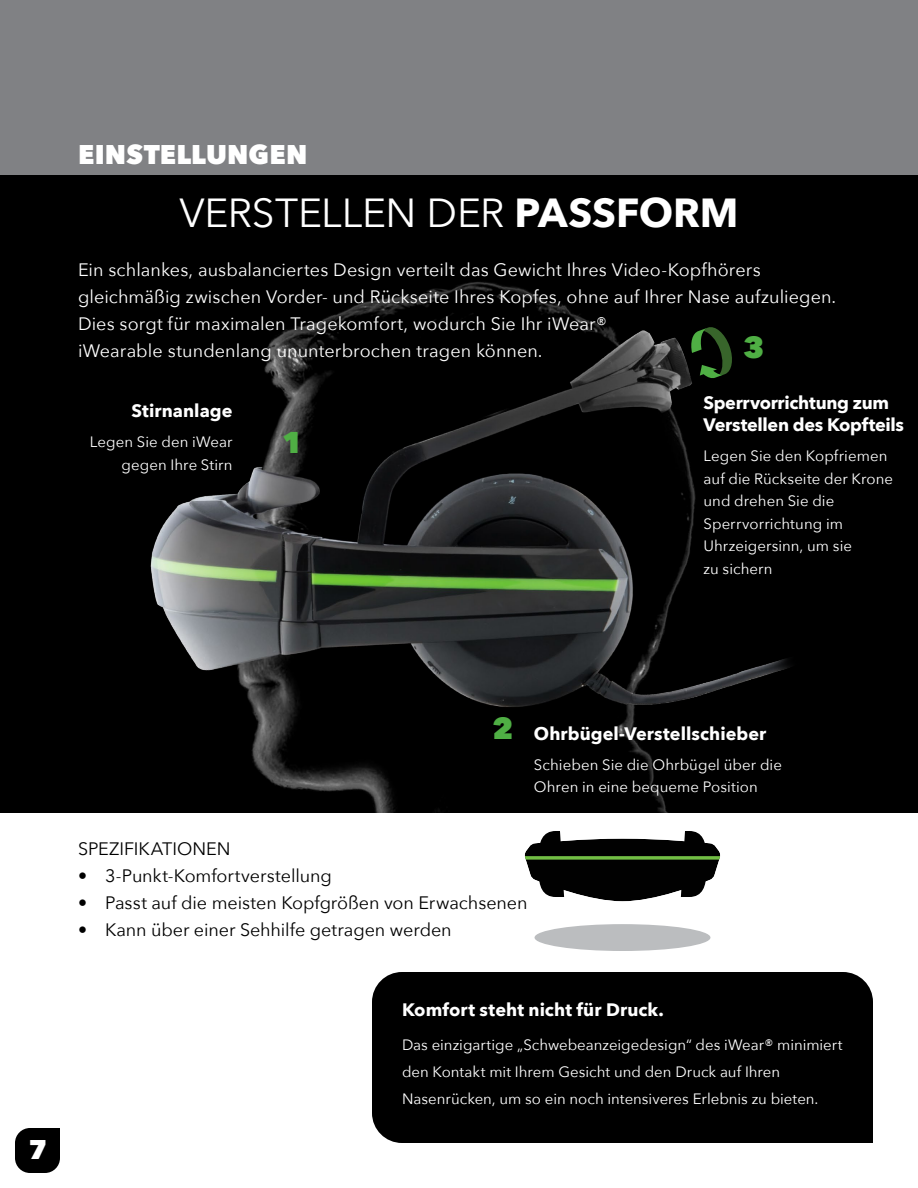
<style>
.page{position:relative;width:918px;height:1188px;background:#fff}
.page>*{position:absolute;margin:0;border:0;box-sizing:border-box;transform-origin:0 0}
.t1{font:40.5px "Avenir Next";letter-spacing:-.005em;color:#fff}
.t2{font:800 30px "Avenir Next";color:#4faf44}
.t3{font:800 27px "Avenir Next";letter-spacing:.005em;color:#fff}
.t4{font:18px/27px "Avenir Next";letter-spacing:.005em;color:#fff}
.t5{font:18px "Avenir Next";letter-spacing:-.005em;color:#000}
.t6{font:700 18px "Avenir Next";color:#fff}
.t7{font:700 18px/22.5px "Avenir Next";letter-spacing:-.02em;color:#fff}
.t8{font:15px/22.5px "Avenir Next";color:#fff}
.s1{font-weight:700}
</style>
<div class="page">
<div style="left:372px;top:972px;width:501px;height:171px;background:#000"></div>
<div style="left:0;top:165px;width:918px;height:648px;background:#000"></div>
<img style="left:150px;top:282px;width:640px;height:531px">
<div style="left:0;top:0;width:918px;height:176px;background:#808184"></div>
<svg style="left:15px;top:1128px;width:45px;height:45px;background:#121212"></svg>
<svg style="left:690px;top:325px;width:44px;height:54px"></svg>
<svg style="left:524px;top:831px;width:197px;height:70px"></svg>
<svg style="left:525px;top:856px;width:195px;height:4px"></svg>
<div style="left:535px;top:924px;width:175px;height:27px;background:#bbbdbf;border-radius:50%"></div>
<h3 class="t3" style="left:78px;top:138px;width:231px">EINSTELLUNGEN</h3>
<h1 class="t1" style="left:179px;top:178px;width:561px">VERSTELLEN DER <span class="s1">PASSFORM</span></h1>
<p class="t4" style="left:78px;top:256px;width:760px">Ein schlankes, ausbalanciertes Design verteilt das Gewicht Ihres Video-Kopfhörers gleichmäßig zwischen Vorder- und Rückseite Ihres Kopfes, ohne auf Ihrer Nase aufzuliegen.<br>Dies sorgt für maximalen Tragekomfort, wodurch Sie Ihr iWear®<br>iWearable stundenlang ununterbrochen tragen können.</p>
<h2 class="t2" style="left:743px;top:329px;width:22px">3</h2>
<p class="t6" style="left:132px;top:396px;width:102px">Stirnanlage</p>
<p class="t8" style="left:90px;top:430px;width:144px;text-align:right">Legen Sie den iWear gegen Ihre Stirn</p>
<h2 class="t2" style="left:282px;top:424px;width:22px">1</h2>
<p class="t7" style="left:704px;top:391px;width:202px">Sperrvorrichtung zum<br>Verstellen des Kopfteils</p>
<p class="t8" style="left:704px;top:444px;width:191px">Legen Sie den Kopfriemen auf die Rückseite der Krone und drehen Sie die<br>Sperrvorrichtung im<br>Uhrzeigersinn, um sie<br>zu sichern</p>
<h3 class="t3" style="left:28px;top:1133px;width:20px">7</h3>
<h2 class="t2" style="left:493px;top:710px;width:22px">2</h2>
<p class="t6" style="left:534px;top:718px;width:234px">Ohrbügel-Verstellschieber</p>
<p class="t8" style="left:534px;top:753px;width:249px">Schieben Sie die Ohrbügel über die<br>Ohren in eine bequeme Position</p>
<p class="t5" style="left:78px;top:834px;width:154px">SPEZIFIKATIONEN</p>
<p class="t5" style="left:78px;top:861px;width:255px">• 3-Punkt-Komfortverstellung</p>
<p class="t5" style="left:78px;top:888px;width:451px">• Passt auf die meisten Kopfgrößen von Erwachsenen</p>
<p class="t5" style="left:78px;top:915px;width:375px">• Kann über einer Sehhilfe getragen werden</p>
<p class="t6" style="left:402px;top:994px;width:263px">Komfort steht nicht für Druck.</p>
<p class="t8" style="left:402px;top:1031px;width:442px;line-height:27px">Das einzigartige „Schwebeanzeigedesign“ des iWear® minimiert den Kontakt mit Ihrem Gesicht und den Druck auf Ihren<br>Nasenrücken, um so ein noch intensiveres Erlebnis zu bieten.</p>
</div>
